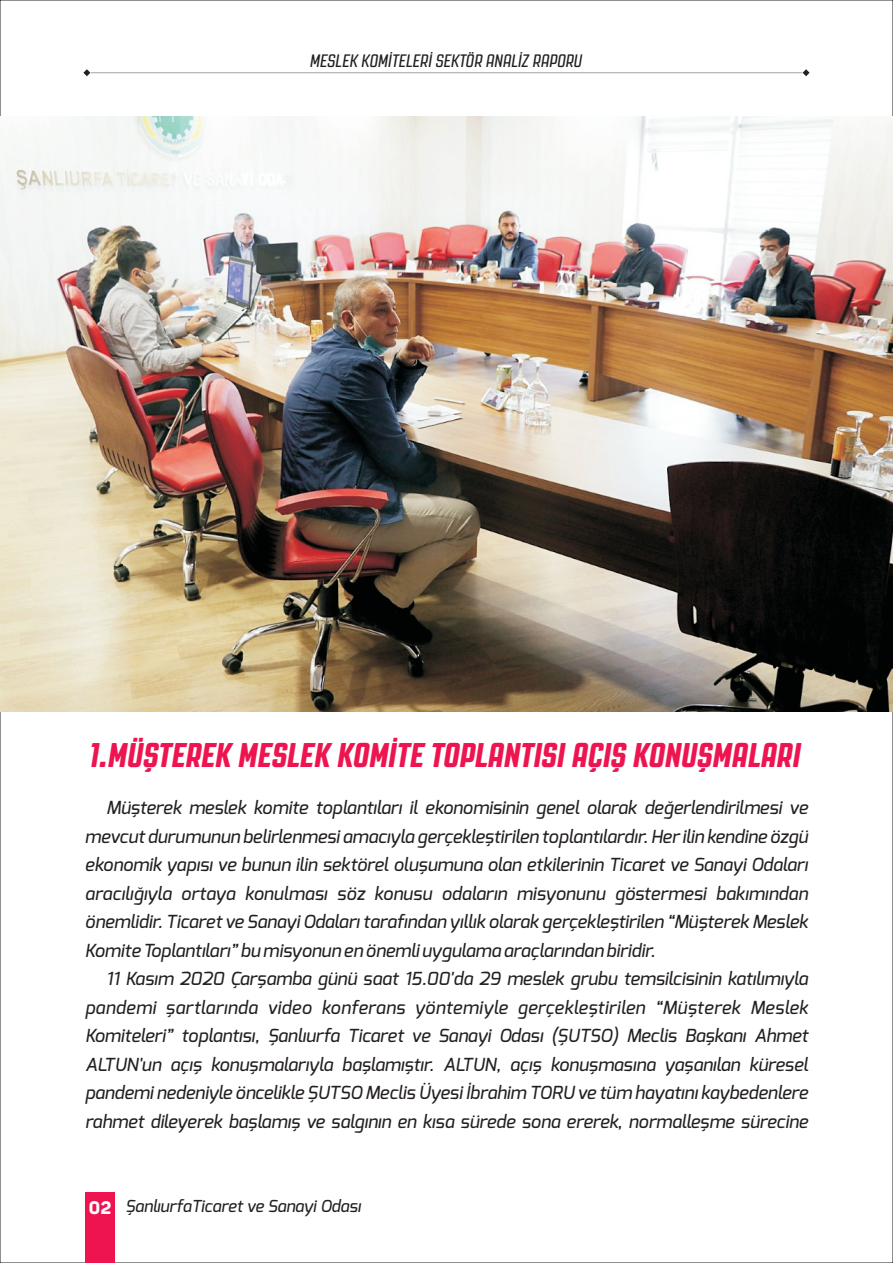
<style>
.page{position:relative;width:893px;height:1263px;background:#fff}
.page>*{position:absolute;margin:0;border:0;box-sizing:border-box;transform-origin:0 0}
.t1{font:italic 800 34.2px "Revolution Gothic";color:#ed1450}
.t2{font:italic 500 18px/28.5px "Exo";color:#231f20;text-align:justify}
.t3{font:italic 18px "Revolution Gothic";color:#231f20}
.t4{font:800 17.85px "Panton";color:#fff}
.t5{font:italic 500 16.5px "Exo";color:#231f20}
</style>
<div class="page">
<hr style="left:86px;top:72px;width:721px;height:1px;background:#a8a9ad">
<svg style="left:83px;top:69px;width:8px;height:7px"></svg>
<svg style="left:802px;top:69px;width:8px;height:7px"></svg>
<div style="left:85px;top:1192px;width:30px;height:71px;background:#ed1450"></div>
<img style="left:0;top:116px;width:893px;height:595px">
<p class="t3" style="left:310px;top:53px;width:274px">MESLEK KOMİTELERİ SEKTÖR ANALİZ RAPORU</p>
<h1 class="t1" style="left:89px;top:740px;width:713px">1. MÜŞTEREK MESLEK KOMİTE TOPLANTISI AÇIŞ KONUŞMALARI</h1>
<p class="t2" style="left:85px;top:794px;width:724px;text-indent:21px">Müşterek meslek komite toplantıları il ekonomisinin genel olarak değerlendirilmesi ve mevcut durumunun belirlenmesi amacıyla gerçekleştirilen toplantılardır. Her ilin kendine özgü ekonomik yapısı ve bunun ilin sektörel oluşumuna olan etkilerinin Ticaret ve Sanayi Odaları aracılığıyla ortaya konulması söz konusu odaların misyonunu göstermesi bakımından önemlidir. Ticaret ve Sanayi Odaları tarafından yıllık olarak gerçekleştirilen “Müşterek Meslek Komite Toplantıları” bu misyonun en önemli uygulama araçlarından biridir.</p>
<p class="t2" style="left:85px;top:965px;width:725px;text-indent:21px">11 Kasım 2020 Çarşamba günü saat 15.00'da 29 meslek grubu temsilcisinin katılımıyla pandemi şartlarında video konferans yöntemiyle gerçekleştirilen “Müşterek Meslek Komiteleri” toplantısı, Şanlıurfa Ticaret ve Sanayi Odası (ŞUTSO) Meclis Başkanı Ahmet ALTUN'un açış konuşmalarıyla başlamıştır. ALTUN, açış konuşmasına yaşanılan küresel pandemi nedeniyle öncelikle ŞUTSO Meclis Üyesi İbrahim TORU ve tüm hayatını kaybedenlere rahmet dileyerek başlamış ve salgının en kısa sürede sona ererek, normalleşme sürecine</p>
<p class="t4" style="left:89px;top:1200px;width:24px">02</p>
<p class="t5" style="left:125px;top:1195px;width:237px">ŞanlıurfaTicaret ve Sanayi Odası</p>
</div>
